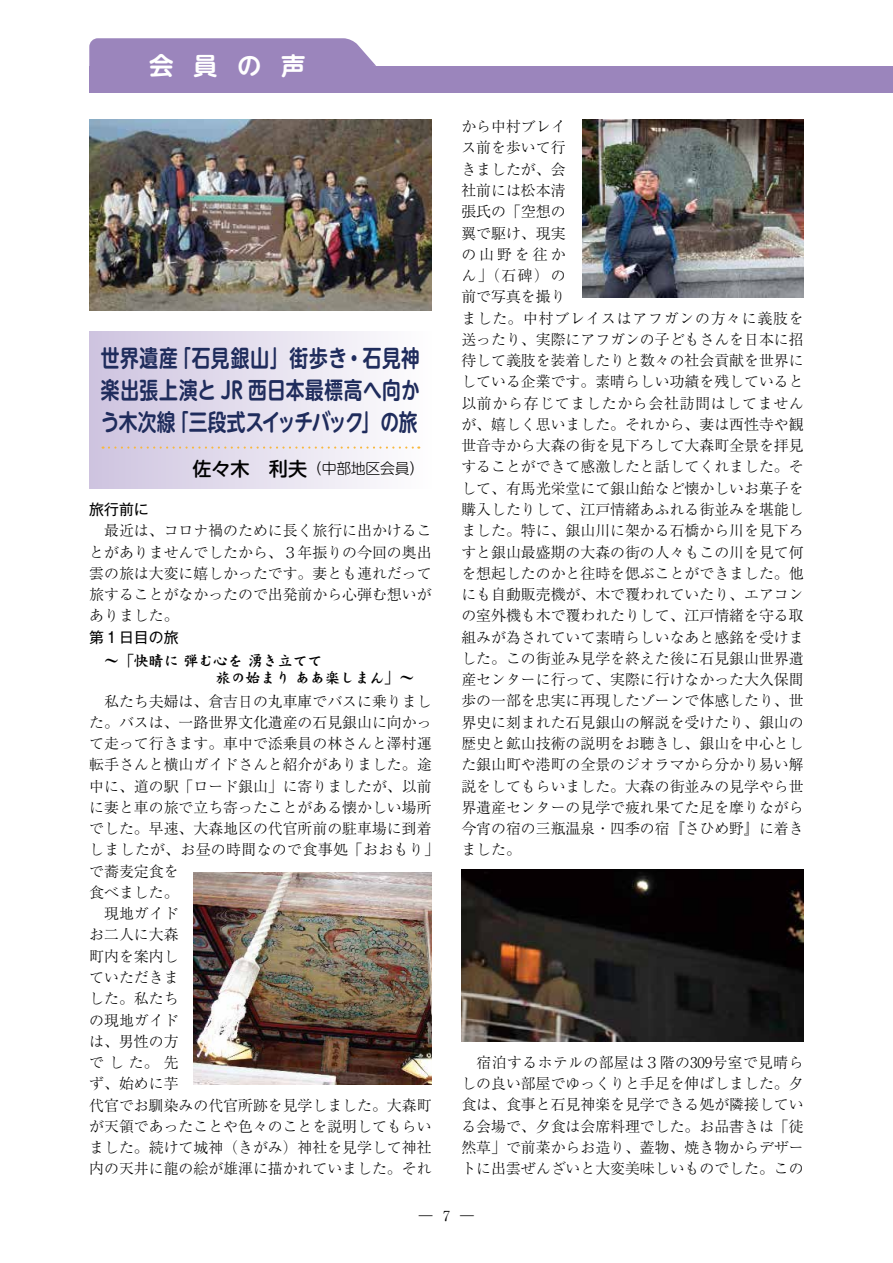
<style>
.page{position:relative;width:893px;height:1263px;background:#fff}
.page>*{position:absolute;margin:0;border:0;box-sizing:border-box;transform-origin:0 0}
.t1{font:700 24.45px "UD Shin M Go Pro De";color:#fff}
.t2{font:700 23.4px/32px "UD Shin M Go Pro De";letter-spacing:.025em;color:#1f2c5c;text-align:justify;scale:.8 1}
.t3{font:300 14.85px/21.3px "Ryumin Pr 6";color:#000}
.t4{font:14.85px/17px "DF Kai Sho Std W9";color:#000}
.t5{font:300 14.85px "UD Shin M Go Pro";letter-spacing:-.02em;color:#000}
.t6{font:14.85px "Gothic MB101 Pr 6";color:#000}
.t7{font:300 13.8px "Ryumin Pr 6";color:#000}
.s1{font-weight:500;font-size:19.2px}
</style>
<div class="page">
<img style="left:89px;top:119px;width:343px;height:191px">
<img style="left:193px;top:872px;width:239px;height:212px">
<img style="left:583px;top:119px;width:221px;height:179px">
<div style="left:89px;top:332px;width:342px;height:157px;background:linear-gradient(to right,#cec3df,#fefefe)"></div>
<svg style="left:103px;top:446px;width:316px;height:3px"></svg>
<img style="left:461px;top:870px;width:343px;height:172px">
<div style="left:89px;top:66px;width:804px;height:27px;background:#9b85bc"></div>
<svg style="left:89px;top:38px;width:287px;height:28px;background:#a08bbf"></svg>
<h1 class="t1" style="left:149px;top:46px;width:158px">会員の声</h1>
<h2 class="t2" style="left:101px;top:341px;width:400px">世界遺産「石見銀山」街歩き・石見神楽出張上演と JR 西日本最標高へ向かう木次線「三段式スイッチバック」の旅</h2>
<p class="t5" style="left:192px;top:457px;width:233px"><span class="s1">佐々木　利夫</span>（中部地区会員）</p>
<p class="t6" style="left:89px;top:497px;width:61px">旅行前に</p>
<p class="t3" style="left:89px;top:519px;width:344px;text-align:justify">　最近は、コロナ禍のために長く旅行に出かけることがありませんでしたから、３年振りの今回の奥出雲の旅は大変に嬉しかったです。妻とも連れだって旅することがなかったので出発前から心弾む想いがありました。</p>
<p class="t6" style="left:89px;top:625px;width:91px">第１日目の旅</p>
<p class="t4" style="left:89px;top:652px;width:326px">　～「快晴に 弾む心を 湧き立てて<br>　　　　　　　　 旅の始まり ああ楽しまん」～</p>
<p class="t3" style="left:89px;top:689px;width:351px">　私たち夫婦は、倉吉日の丸車庫でバスに乗りました。バスは、一路世界文化遺産の石見銀山に向かって走って行きます。車中で添乗員の林さんと澤村運転手さんと横山ガイドさんと紹介がありました。途中に、道の駅「ロード銀山」に寄りましたが、以前に妻と車の旅で立ち寄ったことがある懐かしい場所でした。早速、大森地区の代官所前の駐車場に到着しましたが、お昼の時間なので食事処「おおもり」で蕎麦定食を<br>食べました。<br>　現地ガイド<br>お二人に大森<br>町内を案内し<br>ていただきま<br>した。私たち<br>の現地ガイド<br>は、男性の方<br>でした。先<br>ず、始めに芋<br>代官でお馴染みの代官所跡を見学しました。大森町が天領であったことや色々のことを説明してもらいました。続けて城神（きがみ）神社を見学して神社内の天井に龍の絵が雄渾に描かれていました。それ</p>
<p class="t3" style="left:461px;top:115px;width:344px">から中村ブレイ<br>ス前を歩いて行<br>きましたが、会<br>社前には松本清<br>張氏の「空想の<br>翼で駆け、現実<br>の山野を往か<br>ん」（石碑）の<br>前で写真を撮り<br>ました。中村ブレイスはアフガンの方々に義肢を送ったり、実際にアフガンの子どもさんを日本に招待して義肢を装着したりと数々の社会貢献を世界にしている企業です。素晴らしい功績を残していると以前から存じてましたから会社訪問はしてませんが、嬉しく思いました。それから、妻は西性寺や観世音寺から大森の街を見下ろして大森町全景を拝見することができて感激したと話してくれました。そして、有馬光栄堂にて銀山飴など懐かしいお菓子を購入したりして、江戸情緒あふれる街並みを堪能しました。特に、銀山川に架かる石橋から川を見下ろすと銀山最盛期の大森の街の人々もこの川を見て何を想起したのかと往時を偲ぶことができました。他にも自動販売機が、木で覆われていたり、エアコンの室外機も木で覆われたりして、江戸情緒を守る取組みが為されていて素晴らしいなあと感銘を受けました。この街並み見学を終えた後に石見銀山世界遺産センターに行って、実際に行けなかった大久保間歩の一部を忠実に再現したゾーンで体感したり、世界史に刻まれた石見銀山の解説を受けたり、銀山の歴史と鉱山技術の説明をお聴きし、銀山を中心とした銀山町や港町の全景のジオラマから分かり易い解説をしてもらいました。大森の街並みの見学やら世界遺産センターの見学で疲れ果てた足を摩りながら今宵の宿の三瓶温泉・四季の宿『さひめ野』に着きました。</p>
<p class="t3" style="left:461px;top:1051px;width:344px;text-align:justify">　宿泊するホテルの部屋は３階の309号室で見晴らしの良い部屋でゆっくりと手足を伸ばしました。夕食は、食事と石見神楽を見学できる処が隣接している会場で、夕食は会席料理でした。お品書きは「徒然草」で前菜からお造り、蓋物、焼き物からデザートに出雲ぜんざいと大変美味しいものでした。この</p>
<p class="t7" style="left:443px;top:1205px;width:8px">7</p>
<p class="t7" style="left:419px;top:1205px;width:57px">―　　―</p>
</div>
